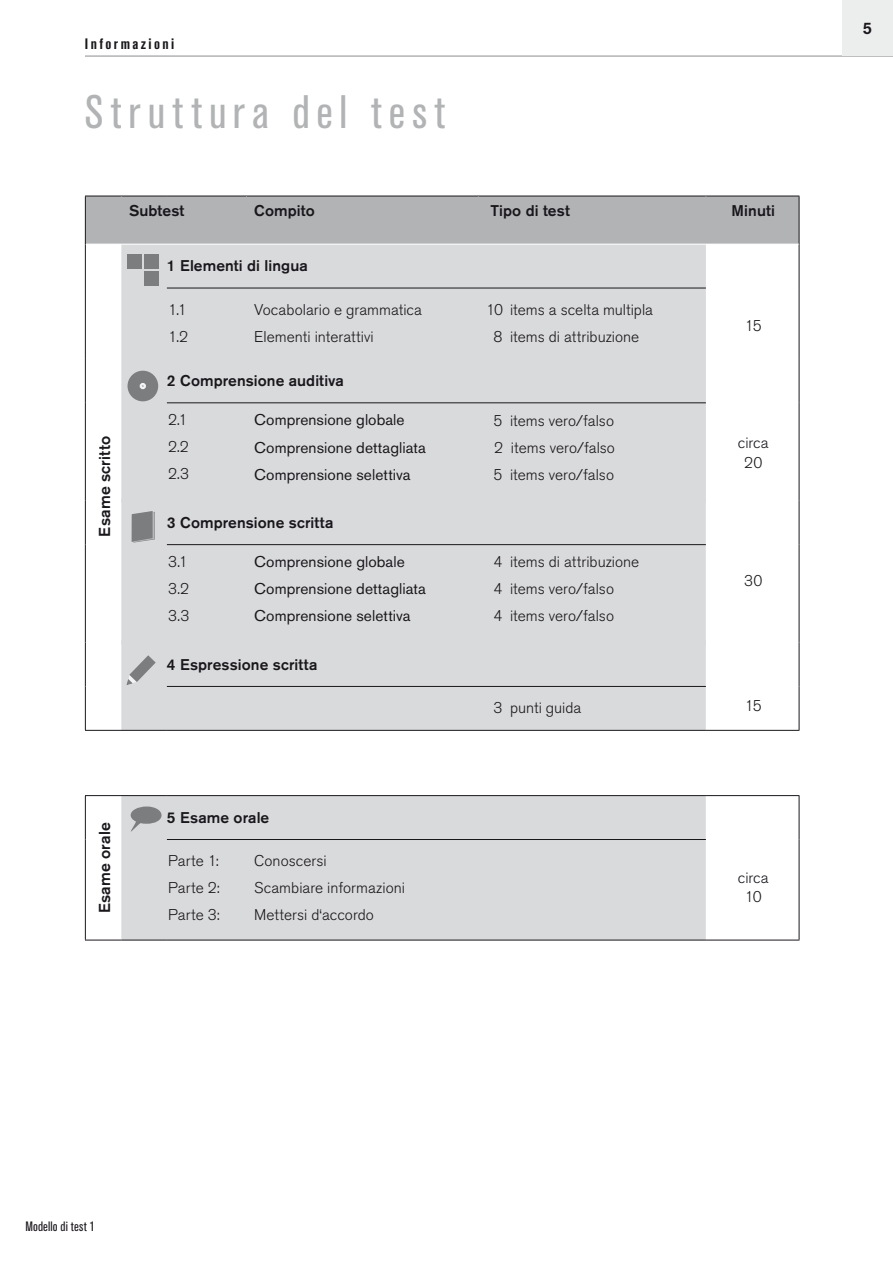
<style>
.page{position:relative;width:893px;height:1263px;background:#fff}
.page>*{position:absolute;margin:0;border:0;box-sizing:border-box;transform-origin:0 0}
.t1{font:condensed 46.5px "Akzidenz Grotesk Pro";letter-spacing:.155em;color:#b1b3b4}
.t2{font:500 16.5px "Akzidenz Grotesk Pro";color:#1a171c}
.t3{font:500 15.75px "Akzidenz Grotesk Pro";letter-spacing:.005em;color:#1a171c}
.t4{font:300 15.45px/27px "Akzidenz Grotesk Pro";color:#1a171c}
.t5{font:15.45px/27px "Akzidenz Grotesk Pro";letter-spacing:.005em;color:#1a171c}
.t6{font:500 15.45px "Akzidenz Grotesk Pro";letter-spacing:.005em;color:#1a171c}
.t7{font:700 condensed 15px "Akzidenz Grotesk Pro";letter-spacing:.16em;color:#1a171c}
.t8{font:condensed 13.5px "Akzidenz Grotesk Pro";letter-spacing:.01em;color:#1a171c}
</style>
<div class="page">
<div style="left:86px;top:197px;width:713px;height:47px;background:#b1b3b4"></div>
<svg style="left:121px;top:245px;width:585px;height:695px;background:#dcdddd"></svg>
<svg style="left:706px;top:501px;width:93px;height:439px"></svg>
<hr style="left:85px;top:244px;width:1px;height:44px;background:#1a171c">
<hr style="left:799px;top:244px;width:1px;height:44px;background:#1a171c">
<hr style="left:85px;top:288px;width:1px;height:71px;background:#1a171c">
<hr style="left:799px;top:288px;width:1px;height:71px;background:#1a171c">
<hr style="left:85px;top:359px;width:1px;height:44px;background:#1a171c">
<hr style="left:799px;top:359px;width:1px;height:44px;background:#1a171c">
<hr style="left:85px;top:403px;width:1px;height:98px;background:#1a171c">
<hr style="left:799px;top:403px;width:1px;height:98px;background:#1a171c">
<hr style="left:85px;top:501px;width:1px;height:44px;background:#1a171c">
<hr style="left:85px;top:545px;width:1px;height:98px;background:#1a171c">
<hr style="left:85px;top:643px;width:1px;height:43px;background:#1a171c">
<hr style="left:85px;top:686px;width:1px;height:44px;background:#1a171c">
<hr style="left:799px;top:501px;width:1px;height:44px;background:#1a171c">
<hr style="left:799px;top:545px;width:1px;height:98px;background:#1a171c">
<hr style="left:85px;top:796px;width:1px;height:44px;background:#1a171c">
<hr style="left:799px;top:796px;width:1px;height:44px;background:#1a171c">
<hr style="left:85px;top:840px;width:1px;height:100px;background:#1a171c">
<hr style="left:799px;top:840px;width:1px;height:100px;background:#1a171c">
<hr style="left:85px;top:940px;width:36px;height:1px;background:#1a171c">
<hr style="left:706px;top:940px;width:93px;height:1px;background:#1a171c">
<hr style="left:167px;top:288px;width:539px;height:1px;background:#1a171c">
<hr style="left:167px;top:686px;width:539px;height:1px;background:#1a171c">
<hr style="left:167px;top:402px;width:539px;height:1px;background:#1a171c">
<hr style="left:167px;top:544px;width:539px;height:1px;background:#1a171c">
<div style="left:121px;top:498px;width:46px;height:5px;background:#d9dadb"></div>
<div style="left:167px;top:498px;width:539px;height:5px;background:#d9dadb"></div>
<div style="left:121px;top:640px;width:46px;height:5px;background:#d9dadb"></div>
<div style="left:167px;top:640px;width:539px;height:5px;background:#d9dadb"></div>
<hr style="left:799px;top:643px;width:1px;height:43px;background:#1a171c">
<hr style="left:799px;top:686px;width:1px;height:44px;background:#1a171c">
<hr style="left:85px;top:730px;width:82px;height:1px;background:#1a171c">
<hr style="left:167px;top:730px;width:539px;height:1px;background:#1a171c">
<hr style="left:706px;top:730px;width:93px;height:1px;background:#1a171c">
<hr style="left:121px;top:940px;width:46px;height:1px;background:#1a171c">
<hr style="left:167px;top:940px;width:539px;height:1px;background:#1a171c">
<hr style="left:85px;top:795px;width:82px;height:1px;background:#1a171c">
<hr style="left:167px;top:795px;width:539px;height:1px;background:#1a171c">
<hr style="left:706px;top:795px;width:93px;height:1px;background:#1a171c">
<hr style="left:167px;top:839px;width:539px;height:1px;background:#1a171c">
<hr style="left:85px;top:196px;width:82px;height:1px;background:#1a171c">
<hr style="left:167px;top:196px;width:539px;height:1px;background:#1a171c">
<hr style="left:706px;top:196px;width:93px;height:1px;background:#1a171c">
<hr style="left:799px;top:196px;width:1px;height:48px;background:#1a171c">
<hr style="left:121px;top:196px;width:1px;height:48px;background:#b1b3b4">
<hr style="left:246px;top:196px;width:1px;height:48px;background:#b1b3b4">
<hr style="left:478px;top:196px;width:1px;height:48px;background:#b1b3b4">
<hr style="left:705px;top:196px;width:1px;height:48px;background:#b1b3b4">
<hr style="left:85px;top:196px;width:1px;height:48px;background:#1a171c">
<div style="left:128px;top:371px;width:30px;height:30px;background:#7c7d7f;border-radius:50%"></div>
<svg style="left:140px;top:383px;width:6px;height:6px"></svg>
<svg style="left:130px;top:807px;width:32px;height:25px"></svg>
<div style="left:128px;top:255px;width:14px;height:14px;background:#7c7d7f"></div>
<div style="left:144px;top:255px;width:15px;height:14px;background:#7c7d7f"></div>
<div style="left:144px;top:271px;width:15px;height:15px;background:#7c7d7f"></div>
<svg style="left:132px;top:511px;width:23px;height:32px"></svg>
<svg style="left:122px;top:648px;width:41px;height:41px;background:#c8c9ca"></svg>
<hr style="left:85px;top:55px;width:808px;height:2px;background:#b1b3b4">
<div style="left:842px;top:0;width:51px;height:55px;background:#eceded"></div>
<p class="t7" style="left:85px;top:38px;width:91px">Informazioni</p>
<h1 class="t1" style="left:85px;top:95px;width:362px">Struttura del test</h1>
<p class="t6" style="left:129px;top:205px;width:57px">Subtest</p>
<p class="t6" style="left:254px;top:205px;width:62px">Compito</p>
<p class="t6" style="left:490px;top:205px;width:81px">Tipo di test</p>
<p class="t6" style="left:732px;top:205px;width:45px">Minuti</p>
<p class="t3" style="left:99px;top:537px;width:102px;rotate:-90deg">Esame scritto</p>
<p class="t3" style="left:99px;top:913px;width:92px;rotate:-90deg">Esame orale</p>
<p class="t6" style="left:167px;top:260px;width:142px">1 Elementi di lingua</p>
<p class="t4" style="left:168px;top:298px;width:22px">1.1<br>1.2</p>
<p class="t4" style="left:254px;top:298px;width:169px">Vocabolario e grammatica<br>Elementi interattivi</p>
<p class="t4" style="left:486px;top:298px;width:168px;text-align:center">10 items a scelta multipla<br>8 items di attribuzione</p>
<p class="t6" style="left:167px;top:375px;width:179px">2 Comprensione auditiva</p>
<p class="t4" style="left:168px;top:408px;width:22px;text-align:justify">2.1<br>2.2<br>2.3</p>
<p class="t5" style="left:254px;top:408px;width:173px">Comprensione globale<br>Comprensione dettagliata<br>Comprensione selettiva</p>
<p class="t4" style="left:493px;top:408px;width:123px;text-align:justify">5 items vero/falso 2 items vero/falso 5 items vero/falso</p>
<p class="t6" style="left:167px;top:517px;width:168px">3 Comprensione scritta</p>
<p class="t4" style="left:745px;top:314px;width:18px">15</p>
<p class="t4" style="left:738px;top:435px;width:32px;line-height:19.5px;text-align:center">circa<br>20</p>
<p class="t4" style="left:168px;top:550px;width:23px;text-align:justify">3.1<br>3.2<br>3.3</p>
<p class="t5" style="left:254px;top:550px;width:173px">Comprensione globale<br>Comprensione dettagliata<br>Comprensione selettiva</p>
<p class="t4" style="left:493px;top:550px;width:147px">4 items di attribuzione<br>4 items vero/falso<br>4 items vero/falso</p>
<p class="t6" style="left:167px;top:658px;width:152px">4 Espressione scritta</p>
<p class="t4" style="left:493px;top:696px;width:89px">3 punti guida</p>
<p class="t4" style="left:745px;top:694px;width:18px">15</p>
<p class="t4" style="left:744px;top:569px;width:20px">30</p>
<p class="t6" style="left:167px;top:811px;width:104px">5 Esame orale</p>
<p class="t4" style="left:168px;top:849px;width:53px;text-align:justify">Parte 1:<br>Parte 2:<br>Parte 3:</p>
<p class="t4" style="left:254px;top:849px;width:152px">Conoscersi<br>Scambiare informazioni<br>Mettersi d‘accordo</p>
<p class="t4" style="left:738px;top:869px;width:32px;line-height:19.5px;text-align:center">circa<br>10</p>
<p class="t2" style="left:863px;top:22px;width:11px">5</p>
<p class="t8" style="left:25px;top:1221px;width:71px">Modello di test 1</p>
</div>
